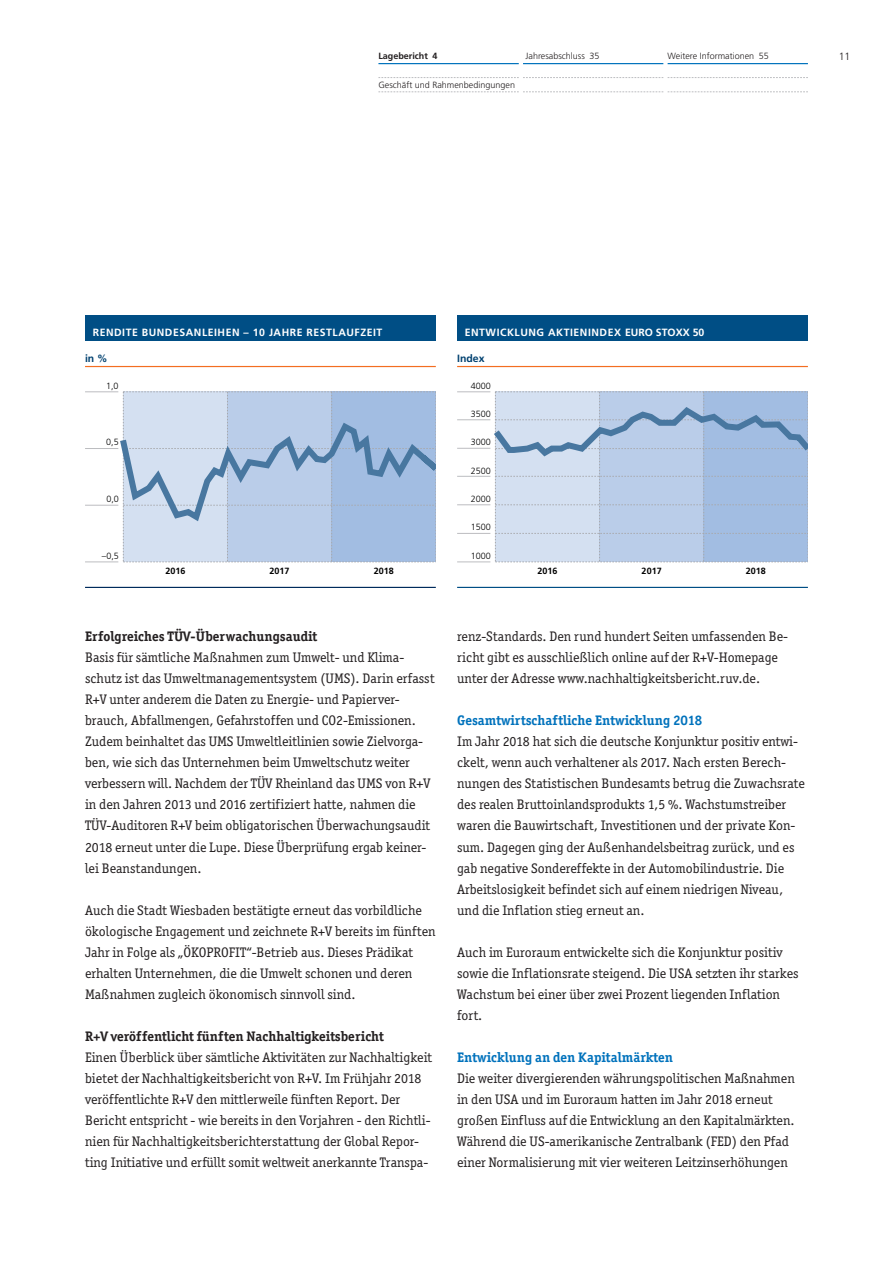
<style>
.page{position:relative;width:893px;height:1263px;background:#fff}
.page>*{position:absolute;margin:0;border:0;box-sizing:border-box;transform-origin:0 0}
.t1{font:13.8px/21px "Officina Ser ITC";color:#231f20}
.t2{font:700 13.8px "Officina Ser ITC";color:#231f20}
.t3{font:700 13.8px "Officina Ser ITC";color:#0072bc}
.t4{font:700 10.5px "Frutiger LT";letter-spacing:.05em;color:#fff}
.t5{font:700 10.5px "Frutiger LT";color:#004170}
.t6{font:300 10.5px "Frutiger LT";color:#231f20}
.t7{font:300 9px "Frutiger LT";color:#231f20}
.t8{font:300 9px "Frutiger LT";color:#000}
.t9{font:700 9px "Frutiger LT";color:#000}
.t10{font:700 9px "Frutiger LT";color:#231f20}
</style>
<div class="page">
<hr style="left:378px;top:63px;width:141px;height:1px;background:#0072bc">
<hr style="left:523px;top:63px;width:140px;height:1px;background:#0072bc">
<hr style="left:668px;top:63px;width:140px;height:1px;background:#0072bc">
<svg style="left:378px;top:77px;width:430px;height:1px"></svg>
<svg style="left:378px;top:92px;width:430px;height:1px"></svg>
<div style="left:457px;top:315px;width:351px;height:26px;background:#004e85"></div>
<hr style="left:457px;top:366px;width:351px;height:1px;background:#f36e21">
<hr style="left:457px;top:587px;width:351px;height:1px;background:#004e85">
<hr style="left:457px;top:562px;width:33px;height:1px;background:#bcbdc0">
<hr style="left:457px;top:504px;width:33px;height:1px;background:#bcbdc0">
<hr style="left:457px;top:448px;width:33px;height:1px;background:#bcbdc0">
<hr style="left:457px;top:533px;width:33px;height:1px;background:#bcbdc0">
<hr style="left:457px;top:476px;width:33px;height:1px;background:#bcbdc0">
<hr style="left:457px;top:419px;width:33px;height:1px;background:#bcbdc0">
<hr style="left:457px;top:391px;width:33px;height:1px;background:#bcbdc0">
<svg style="left:488px;top:391px;width:320px;height:172px;background:#b7cae5"></svg>
<div style="left:85px;top:315px;width:351px;height:26px;background:#004e85"></div>
<hr style="left:85px;top:366px;width:351px;height:1px;background:#f36e21">
<hr style="left:85px;top:587px;width:351px;height:1px;background:#002b5c">
<hr style="left:85px;top:562px;width:33px;height:1px;background:#bcbdc0">
<hr style="left:85px;top:505px;width:33px;height:1px;background:#bcbdc0">
<hr style="left:85px;top:448px;width:33px;height:1px;background:#bcbdc0">
<hr style="left:85px;top:391px;width:33px;height:1px;background:#bcbdc0">
<svg style="left:116px;top:391px;width:320px;height:172px;background:#b4c8e4"></svg>
<p class="t10" style="left:378px;top:53px;width:61px">Lagebericht 4</p>
<p class="t7" style="left:378px;top:81px;width:138px">Geschäft und Rahmenbedingungen</p>
<p class="t7" style="left:525px;top:53px;width:75px">Jahresabschluss 35</p>
<p class="t7" style="left:668px;top:53px;width:103px">Weitere Informationen 55</p>
<p class="t6" style="left:839px;top:53px;width:13px">11</p>
<p class="t4" style="left:93px;top:328px;width:291px">RENDITE BUNDESANLEIHEN – 10 JAHRE RESTLAUFZEIT</p>
<p class="t5" style="left:85px;top:354px;width:24px">in %</p>
<p class="t4" style="left:465px;top:328px;width:241px">ENTWICKLUNG AKTIENINDEX EURO STOXX 50</p>
<p class="t5" style="left:457px;top:354px;width:29px">Index</p>
<p class="t8" style="left:106px;top:381px;width:14px">1,0</p>
<p class="t8" style="left:471px;top:381px;width:22px">4000</p>
<p class="t8" style="left:471px;top:409px;width:22px">3500</p>
<p class="t8" style="left:106px;top:437px;width:14px">0,5</p>
<p class="t8" style="left:471px;top:438px;width:22px">3000</p>
<p class="t8" style="left:471px;top:466px;width:22px">2500</p>
<p class="t8" style="left:106px;top:494px;width:14px">0,0</p>
<p class="t8" style="left:471px;top:494px;width:22px">2000</p>
<p class="t8" style="left:471px;top:523px;width:22px">1500</p>
<p class="t8" style="left:102px;top:551px;width:19px">–0,5</p>
<p class="t8" style="left:471px;top:551px;width:22px">1000</p>
<p class="t9" style="left:165px;top:567px;width:22px">2016</p>
<p class="t9" style="left:270px;top:567px;width:22px">2017</p>
<p class="t9" style="left:374px;top:567px;width:22px">2018</p>
<p class="t9" style="left:537px;top:567px;width:22px">2016</p>
<p class="t9" style="left:642px;top:567px;width:22px">2017</p>
<p class="t9" style="left:746px;top:567px;width:22px">2018</p>
<p class="t2" style="left:85px;top:631px;width:234px">Erfolgreiches TÜV-Überwachungsaudit</p>
<p class="t1" style="left:85px;top:648px;width:351px">Basis für sämtliche Maßnahmen zum Umwelt- und Klima&shy;schutz ist das Umweltmanagementsystem (UMS). Darin erfasst R+V unter anderem die Daten zu Energie- und Papierver&shy;brauch, Abfallmengen, Gefahrstoffen und CO2-Emissionen.<br>Zudem beinhaltet das UMS Umweltleitlinien sowie Zielvorga&shy;ben, wie sich das Unternehmen beim Umweltschutz weiter verbessern will. Nachdem der TÜV Rheinland das UMS von R+V in den Jahren 2013 und 2016 zertifiziert hatte, nahmen die TÜV-Auditoren R+V beim obligatorischen Überwachungsaudit 2018 erneut unter die Lupe. Diese Überprüfung ergab keiner&shy;lei Beanstandungen.</p>
<p class="t1" style="left:85px;top:901px;width:352px">Auch die Stadt Wiesbaden bestätigte erneut das vorbildliche ökologische Engagement und zeichnete R+V bereits im fünften Jahr in Folge als „ÖKOPROFIT“-Betrieb aus. Dieses Prädikat erhalten Unternehmen, die die Umwelt schonen und deren Maßnahmen zugleich ökonomisch sinnvoll sind.</p>
<p class="t2" style="left:85px;top:1031px;width:300px">R+V veröffentlicht fünften Nachhaltigkeitsbericht</p>
<p class="t1" style="left:85px;top:1048px;width:349px">Einen Überblick über sämtliche Aktivitäten zur Nachhaltigkeit bietet der Nachhaltigkeitsbericht von R+V. Im Frühjahr 2018 veröffentlichte R+V den mittlerweile fünften Report. Der Bericht entspricht - wie bereits in den Vorjahren - den Richtli&shy;nien für Nachhaltigkeitsberichterstattung der Global Repor&shy;ting Initiative und erfüllt somit weltweit anerkannte Transpa-</p>
<p class="t1" style="left:457px;top:627px;width:332px">renz-Standards. Den rund hundert Seiten umfassenden Be&shy;richt gibt es ausschließlich online auf der R+V-Homepage unter der Adresse www.nachhaltigkeitsbericht.ruv.de.</p>
<p class="t3" style="left:457px;top:715px;width:247px">Gesamtwirtschaftliche Entwicklung 2018</p>
<p class="t1" style="left:457px;top:732px;width:349px">Im Jahr 2018 hat sich die deutsche Konjunktur positiv entwi&shy;ckelt, wenn auch verhaltener als 2017. Nach ersten Berech&shy;nungen des Statistischen Bundesamts betrug die Zuwachsrate des realen Bruttoinlandsprodukts 1,5 %. Wachstumstreiber waren die Bauwirtschaft, Investitionen und der private Kon&shy;sum. Dagegen ging der Außenhandelsbeitrag zurück, und es gab negative Sondereffekte in der Automobilindustrie. Die Arbeitslosigkeit befindet sich auf einem niedrigen Niveau, und die Inflation stieg erneut an.</p>
<p class="t1" style="left:457px;top:943px;width:343px">Auch im Euroraum entwickelte sich die Konjunktur positiv sowie die Inflationsrate steigend. Die USA setzten ihr starkes Wachstum bei einer über zwei Prozent liegenden Inflation fort.</p>
<p class="t3" style="left:457px;top:1052px;width:217px">Entwicklung an den Kapitalmärkten</p>
<p class="t1" style="left:457px;top:1069px;width:339px">Die weiter divergierenden währungspolitischen Maßnahmen in den USA und im Euroraum hatten im Jahr 2018 erneut großen Einfluss auf die Entwicklung an den Kapitalmärkten.<br>Während die US-amerikanische Zentralbank (FED) den Pfad einer Normalisierung mit vier weiteren Leitzinserhöhungen</p>
</div>
